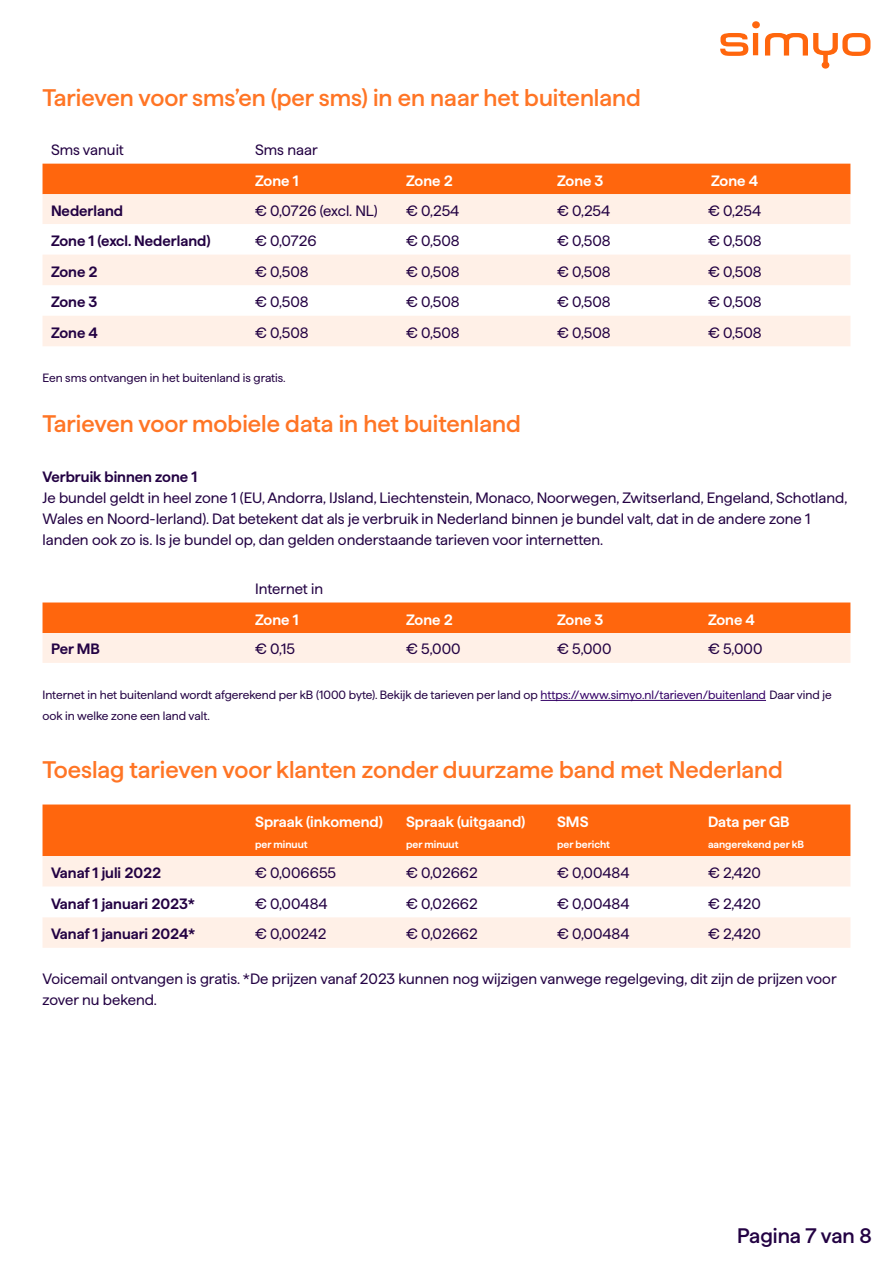
<style>
.page{position:relative;width:893px;height:1263px;background:#fff}
.page>*{position:absolute;margin:0;border:0;box-sizing:border-box;transform-origin:0 0}
.t1{font:500 24px "Haffer";color:#ff7525}
.t2{font:500 21px "Haffer";color:#230243}
.t3{font:15px/21px "Haffer";color:#230243}
.t4{font:600 15px "Haffer";color:#230243}
.t5{font:600 15px "Haffer";color:#fff}
.t6{font:12px/21px "Haffer";color:#230243}
.t7{font:600 10.5px "Haffer";color:#fff}
.s1{color:#306}
</style>
<div class="page">
<svg style="left:720px;top:21px;width:150px;height:48px"></svg>
<hr style="left:541px;top:700px;width:225px;height:1px;background:#306">
<div style="left:43px;top:164px;width:807px;height:30px;background:#ff660d"></div>
<svg style="left:43px;top:194px;width:807px;height:152px;fill:#fff0e7"></svg>
<svg style="left:43px;top:602px;width:807px;height:61px;background:#ffab7a"></svg>
<div style="left:43px;top:804px;width:807px;height:52px;background:#ff660d"></div>
<div style="left:43px;top:856px;width:807px;height:92px;background:#fff0e7"></div>
<svg style="left:43px;top:887px;width:807px;height:30px"></svg>
<h1 class="t1" style="left:43px;top:80px;width:600px">Tarieven voor sms’en (per sms) in en naar het buitenland</h1>
<p class="t3" style="left:51px;top:138px;width:74px">Sms vanuit</p>
<p class="t3" style="left:255px;top:138px;width:64px">Sms naar</p>
<p class="t5" style="left:255px;top:169px;width:45px">Zone 1</p>
<p class="t5" style="left:406px;top:169px;width:48px">Zone 2</p>
<p class="t5" style="left:557px;top:169px;width:48px">Zone 3</p>
<p class="t5" style="left:711px;top:169px;width:49px">Zone 4</p>
<p class="t4" style="left:51px;top:199px;width:74px">Nederland</p>
<p class="t3" style="left:255px;top:198px;width:124px">€ 0,0726 (excl. NL)</p>
<p class="t3" style="left:406px;top:198px;width:55px">€ 0,254</p>
<p class="t3" style="left:557px;top:198px;width:55px">€ 0,254</p>
<p class="t3" style="left:708px;top:198px;width:55px">€ 0,254</p>
<p class="t4" style="left:51px;top:230px;width:161px">Zone 1 (excl. Nederland)</p>
<p class="t3" style="left:255px;top:229px;width:63px">€ 0,0726</p>
<p class="t3" style="left:406px;top:229px;width:55px">€ 0,508</p>
<p class="t3" style="left:557px;top:229px;width:55px">€ 0,508</p>
<p class="t3" style="left:708px;top:229px;width:55px">€ 0,508</p>
<p class="t4" style="left:51px;top:260px;width:48px">Zone 2</p>
<p class="t3" style="left:255px;top:260px;width:55px">€ 0,508</p>
<p class="t3" style="left:406px;top:260px;width:55px">€ 0,508</p>
<p class="t3" style="left:557px;top:260px;width:55px">€ 0,508</p>
<p class="t3" style="left:708px;top:260px;width:55px">€ 0,508</p>
<p class="t4" style="left:51px;top:291px;width:48px">Zone 3</p>
<p class="t3" style="left:255px;top:290px;width:55px">€ 0,508</p>
<p class="t3" style="left:406px;top:290px;width:55px">€ 0,508</p>
<p class="t3" style="left:557px;top:290px;width:55px">€ 0,508</p>
<p class="t3" style="left:708px;top:290px;width:55px">€ 0,508</p>
<p class="t4" style="left:51px;top:321px;width:49px">Zone 4</p>
<p class="t3" style="left:255px;top:321px;width:55px">€ 0,508</p>
<p class="t3" style="left:406px;top:321px;width:55px">€ 0,508</p>
<p class="t3" style="left:557px;top:321px;width:55px">€ 0,508</p>
<p class="t3" style="left:708px;top:321px;width:55px">€ 0,508</p>
<p class="t6" style="left:43px;top:367px;width:245px">Een sms ontvangen in het buitenland is gratis.</p>
<h1 class="t1" style="left:43px;top:406px;width:480px">Tarieven voor mobiele data in het buitenland</h1>
<p class="t4" style="left:43px;top:466px;width:156px">Verbruik binnen zone 1</p>
<p class="t3" style="left:43px;top:486px;width:806px">Je bundel geldt in heel zone 1 (EU, Andorra, IJsland, Liechtenstein, Monaco, Noorwegen, Zwitserland, Engeland, Schotland,<br>Wales en Noord-Ierland). Dat betekent dat als je verbruik in Nederland binnen je bundel valt, dat in de andere zone 1 landen ook zo is. Is je bundel op, dan gelden onderstaande tarieven voor internetten.</p>
<p class="t3" style="left:255px;top:577px;width:70px">Internet in</p>
<p class="t5" style="left:255px;top:608px;width:45px">Zone 1</p>
<p class="t5" style="left:406px;top:608px;width:48px">Zone 2</p>
<p class="t5" style="left:557px;top:608px;width:48px">Zone 3</p>
<p class="t5" style="left:708px;top:608px;width:49px">Zone 4</p>
<p class="t4" style="left:51px;top:638px;width:50px">Per MB</p>
<p class="t3" style="left:255px;top:637px;width:42px">€ 0,15</p>
<p class="t3" style="left:406px;top:637px;width:56px">€ 5,000</p>
<p class="t3" style="left:557px;top:637px;width:56px">€ 5,000</p>
<p class="t3" style="left:708px;top:637px;width:56px">€ 5,000</p>
<p class="t6" style="left:43px;top:683px;width:791px">Internet in het buitenland wordt afgerekend per kB (1000 byte). Bekijk de tarieven per land op <span class="s1">https://www.simyo.nl/tarieven/buitenland</span> Daar vind je ook in welke zone een land valt.</p>
<h1 class="t1" style="left:43px;top:751px;width:742px">Toeslag tarieven voor klanten zonder duurzame band met Nederland</h1>
<p class="t5" style="left:255px;top:810px;width:129px">Spraak (inkomend)</p>
<p class="t7" style="left:255px;top:836px;width:54px">per minuut</p>
<p class="t5" style="left:406px;top:810px;width:121px">Spraak (uitgaand)</p>
<p class="t7" style="left:406px;top:836px;width:54px">per minuut</p>
<p class="t5" style="left:557px;top:810px;width:33px">SMS</p>
<p class="t7" style="left:557px;top:836px;width:55px">per bericht</p>
<p class="t5" style="left:708px;top:810px;width:83px">Data per GB</p>
<p class="t7" style="left:708px;top:836px;width:98px">aangerekend per kB</p>
<p class="t4" style="left:51px;top:862px;width:112px">Vanaf 1 juli 2022</p>
<p class="t3" style="left:255px;top:861px;width:83px">€ 0,006655</p>
<p class="t3" style="left:406px;top:861px;width:73px">€ 0,02662</p>
<p class="t3" style="left:557px;top:861px;width:74px">€ 0,00484</p>
<p class="t3" style="left:708px;top:861px;width:54px">€ 2,420</p>
<p class="t4" style="left:51px;top:892px;width:146px">Vanaf 1 januari 2023*</p>
<p class="t3" style="left:255px;top:892px;width:74px">€ 0,00484</p>
<p class="t3" style="left:406px;top:892px;width:73px">€ 0,02662</p>
<p class="t3" style="left:557px;top:892px;width:74px">€ 0,00484</p>
<p class="t3" style="left:708px;top:892px;width:54px">€ 2,420</p>
<p class="t4" style="left:51px;top:923px;width:146px">Vanaf 1 januari 2024*</p>
<p class="t3" style="left:255px;top:922px;width:73px">€ 0,00242</p>
<p class="t3" style="left:406px;top:922px;width:73px">€ 0,02662</p>
<p class="t3" style="left:557px;top:922px;width:74px">€ 0,00484</p>
<p class="t3" style="left:708px;top:922px;width:54px">€ 2,420</p>
<p class="t3" style="left:43px;top:967px;width:795px">Voicemail ontvangen is gratis. *De prijzen vanaf 2023 kunnen nog wijzigen vanwege regelgeving, dit zijn de prijzen voor zover nu bekend.</p>
<h2 class="t2" style="left:737px;top:1220px;width:136px">Pagina 7 van 8</h2>
</div>
